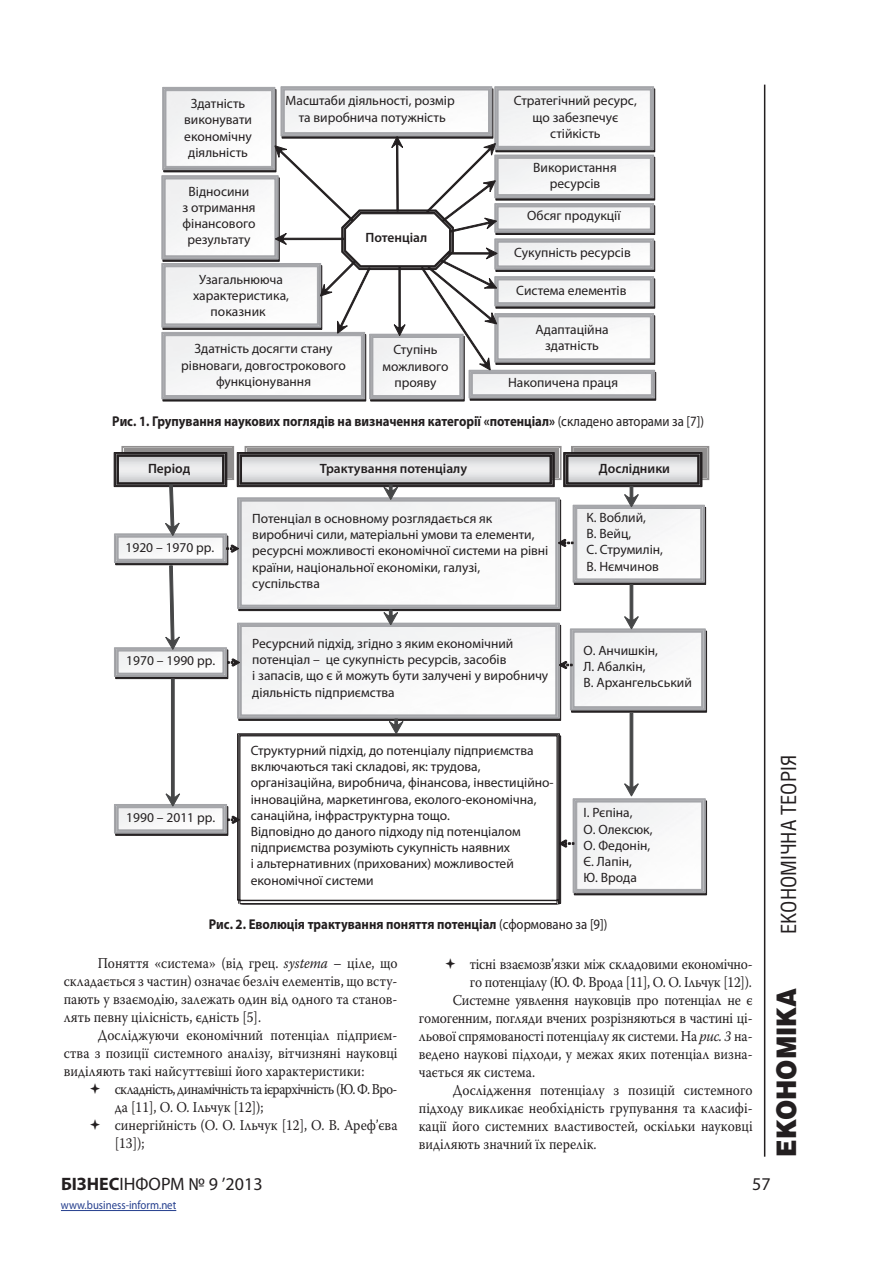
<style>
.page{position:relative;width:893px;height:1263px;background:#fff}
.page>*{position:absolute;margin:0;border:0;box-sizing:border-box;transform-origin:0 0}
.t1{font:900 27px "Helios";color:#231f20;scale:.9 1}
.t2{font:21px "Helios Cond";color:#231f20}
.t3{font:18px "Myriad Pro";color:#231f20}
.Osnova{font:15px/18px "Warnock Pro";color:#231f20;text-align:justify;scale:.9 1}
.Otstup{font:15px/18px "Warnock Pro";letter-spacing:-.02em;color:#231f20;scale:.9 1}
.Otstup-2{font:15px/18px "Warnock Pro";letter-spacing:-.045em;color:#231f20;scale:.9 1}
.Otstup-3{font:15px/18px "Warnock Pro";color:#231f20;scale:.9 1}
.Title_table{font:700 14.25px "Myriad Pro";color:#231f20;scale:.9 1}
.t4{font:13.5px/16.2px "Myriad Pro";color:#231f20;text-align:center}
.t5{font:600 13.5px "Myriad Pro";color:#231f20}
.t6{font:12px "Myriad Pro";color:#253f8e;scale:.9 1}
.s1{font-weight:400}
.s2{font-style:italic}
.s3{font-weight:700}
</style>
<div class="page">
<hr style="left:764px;top:85px;width:1px;height:1072px;background:#231f20">
<hr style="left:61px;top:1210px;width:115px;height:1px;background:#253f8e">
<svg style="left:161px;top:86px;width:495px;height:315px"></svg>
<svg style="left:237px;top:895px;width:323px;height:9px"></svg>
<svg style="left:114px;top:446px;width:595px;height:449px"></svg>
<p class="t4" style="left:184px;top:95px;width:69px">Здатність виконувати економічну діяльність</p>
<p class="t4" style="left:182px;top:183px;width:75px">Відносини<br>з отримання фінансового результату</p>
<p class="t4" style="left:286px;top:91px;width:171px;line-height:17.9px">Масштаби діяльності, розмір та виробнича потужність</p>
<p class="t5" style="left:365px;top:229px;width:63px">Потенціал</p>
<p class="t4" style="left:193px;top:271px;width:97px">Узагальнююча характеристика, показник</p>
<p class="t4" style="left:181px;top:340px;width:166px">Здатність досягти стану рівноваги, довгострокового функціонування</p>
<p class="t4" style="left:382px;top:342px;width:68px">Ступінь можливого прояву</p>
<p class="t4" style="left:514px;top:93px;width:124px">Стратегічний ресурс, що забезпечує стійкість</p>
<p class="t4" style="left:533px;top:159px;width:85px">Використання ресурсів</p>
<p class="t4" style="left:527px;top:207px;width:95px">Обсяг продукції</p>
<p class="t4" style="left:514px;top:244px;width:118px">Сукупність ресурсів</p>
<p class="t4" style="left:516px;top:282px;width:112px">Система елементів</p>
<p class="t4" style="left:535px;top:321px;width:75px">Адаптаційна здатність</p>
<p class="t4" style="left:508px;top:374px;width:111px">Накопичена праця</p>
<p class="Title_table" style="left:112px;top:412px;width:659px">Рис. 1. Групування наукових поглядів на визначення категорії «потенціал» <span class="s1">(складено авторами за [7])</span></p>
<p class="t5" style="left:148px;top:460px;width:44px">Період</p>
<p class="t5" style="left:320px;top:460px;width:149px">Трактування потенціалу</p>
<p class="t5" style="left:599px;top:460px;width:73px">Дослідники</p>
<p class="t4" style="left:125px;top:539px;width:90px">1920 – 1970 рр.</p>
<p class="t4" style="left:126px;top:652px;width:90px">1970 – 1990 рр.</p>
<p class="t4" style="left:126px;top:809px;width:90px">1990 – 2011 рр.</p>
<p class="t4" style="left:252px;top:510px;width:298px;text-align:left">Потенціал в основному розглядається як виробничі сили, матеріальні умови та елементи, ресурсні можливості економічної системи на рівні країни, національної економіки, галузі, суспільства</p>
<p class="t4" style="left:586px;top:509px;width:78px;text-align:left">К. Воблий,<br>В. Вейц,<br>С. Струмилін,<br>В. Нємчинов</p>
<p class="t4" style="left:252px;top:635px;width:297px;text-align:left">Ресурсний підхід, згідно з яким економічний потенціал – це сукупність ресурсів, засобів<br>і запасів, що є й можуть бути залучені у виробничу діяльність підприємства</p>
<p class="t4" style="left:583px;top:642px;width:110px;text-align:left">О. Анчишкін,<br>Л. Абалкін,<br>В. Архангельський</p>
<p class="t4" style="left:251px;top:742px;width:304px;text-align:left">Структурний підхід, до потенціалу підприємства включаються такі складові, як: трудова, організаційна, виробнича, фінансова, інвестиційно&shy;інноваційна, маркетингова, еколого-економічна, санаційна, інфраструктурна тощо.<br>Відповідно до даного підходу під потенціалом підприємства розуміють сукупність наявних<br>і альтернативних (прихованих) можливостей економічної системи</p>
<p class="t4" style="left:583px;top:804px;width:71px;text-align:left">І. Рєпіна,<br>О. Олексюк,<br>О. Федонін,<br>Є. Лапін,<br>Ю. Врода</p>
<p class="Title_table" style="left:209px;top:915px;width:444px">Рис. 2. Еволюція трактування поняття потенціал <span class="s1">(сформовано за [9])</span></p>
<p class="Osnova" style="left:64px;top:954px;width:372px;text-indent:34px">Поняття «система» (від грец. <span class="s2">systema</span> – ціле, що складається з частин) означає безліч елементів, що всту&shy;пають у взаємодію, залежать один від одного та станов&shy;лять певну цілісність, єдність [5].</p>
<p class="Osnova" style="left:64px;top:1026px;width:372px;text-indent:34px">Досліджуючи економічний потенціал підприєм&shy;ства з позиції системного аналізу, вітчизняні науковці виділяють такі найсуттєвіші його характеристики:</p>
<p class="Otstup-2" style="left:115px;top:1080px;width:316px">складність, динамічність та ієрархічність (Ю. Ф. Вро&shy;да [11], О. О. Ільчук [12]);</p>
<p class="Otstup-3" style="left:115px;top:1116px;width:316px">синергійність (О. О. Ільчук [12], О. В. Ареф’єва [13]);</p>
<p class="Otstup" style="left:470px;top:954px;width:316px">тісні взаємозв’язки між складовими економічно&shy;го потенціалу (Ю. Ф. Врода [11], О. О. Ільчук [12]).</p>
<p class="Osnova" style="left:419px;top:990px;width:372px;text-indent:34px">Системне уявлення науковців про потенціал не є гомогенним, погляди вчених розрізняються в частині ці&shy;льової спрямованості потенціалу як системи. На <span class="s2">рис. 3</span> на&shy;ведено наукові підходи, у межах яких потенціал визна&shy;чається як система.</p>
<p class="Osnova" style="left:419px;top:1080px;width:372px;text-indent:34px">Дослідження потенціалу з позицій системного підходу викликає необхідність групування та класифі&shy;кації його системних властивостей, оскільки науковці виділяють значний їх перелік.</p>
<h2 class="t2" style="left:776px;top:934px;width:180px;rotate:-90deg">економічна теорія</h2>
<h1 class="t1" style="left:769px;top:1157px;width:189px;rotate:-90deg">ЕКОНОМІКА</h1>
<h3 class="t3" style="left:61px;top:1173px;width:203px"><span class="s3">БІЗНЕС</span>ІНФОРМ № 9 ’2013</h3>
<h3 class="t3" style="left:752px;top:1173px;width:20px">57</h3>
<p class="t6" style="left:61px;top:1198px;width:130px">www.business-inform.net</p>
</div>
